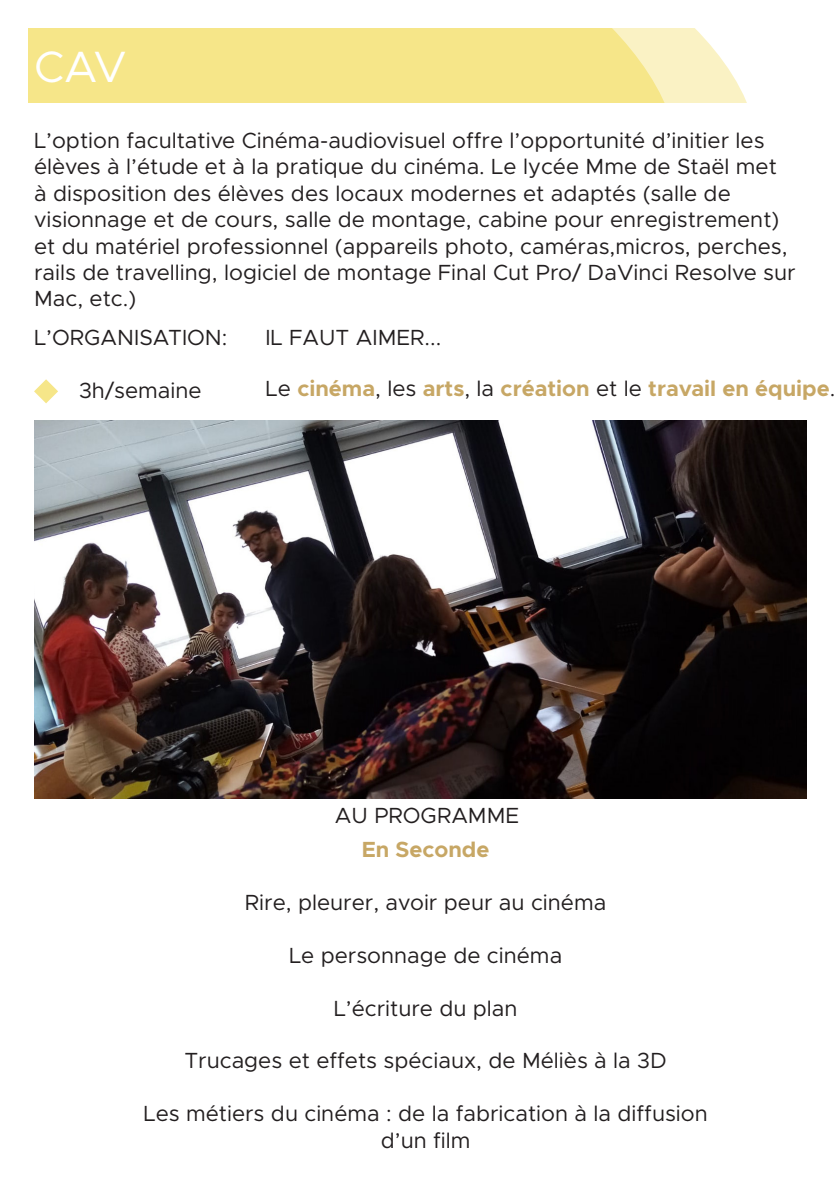
<style>
.page{position:relative;width:840px;height:1191px;background:#fff}
.page>*{position:absolute;margin:0;border:0;box-sizing:border-box;transform-origin:0 0}
.Titre{font:44px "Metropolis";color:#fff}
.corps{font:22px/26.4px "Metropolis";color:#231f20}
.corps-2{font:700 22px "Metropolis";color:#c7a765}
.s1{font-weight:400;color:#231f20}
</style>
<div class="page">
<svg style="left:28px;top:28px;width:719px;height:74px;background:#f6e893"></svg>
<svg style="left:34px;top:379px;width:24px;height:24px"></svg>
<img style="left:34px;top:420px;width:772px;height:378px">
<p class="Titre" style="left:34px;top:39px;width:94px">CAV</p>
<p class="corps" style="left:34px;top:127px;width:731px">L’option facultative Cinéma-audiovisuel offre l’opportunité d’initier les</p>
<p class="corps" style="left:34px;top:153px;width:762px">élèves à l’étude et à la pratique du cinéma. Le lycée Mme de Staël met<br>à disposition des élèves des locaux modernes et adaptés (salle de visionnage et de cours, salle de montage, cabine pour enregistrement) et du matériel professionnel (appareils photo, caméras,micros, perches, rails de travelling, logiciel de montage Final Cut Pro/ DaVinci Resolve sur Mac, etc.)</p>
<p class="corps" style="left:34px;top:325px;width:195px">L’ORGANISATION:</p>
<p class="corps" style="left:79px;top:377px;width:124px">3h/semaine</p>
<p class="corps" style="left:265px;top:325px;width:177px">IL FAUT AIMER...</p>
<p class="corps-2" style="left:265px;top:374px;width:571px"><span class="s1">Le</span> cinéma<span class="s1">, les</span> arts<span class="s1">, la</span> création <span class="s1">et le</span> travail en équipe<span class="s1">.</span></p>
<p class="corps" style="left:335px;top:802px;width:186px">AU PROGRAMME</p>
<p class="corps-2" style="left:361px;top:835px;width:129px">En Seconde</p>
<p class="corps" style="left:245px;top:889px;width:362px">Rire, pleurer, avoir peur au cinéma</p>
<p class="corps" style="left:289px;top:942px;width:274px">Le personnage de cinéma</p>
<p class="corps" style="left:333px;top:994px;width:185px">L’écriture du plan</p>
<p class="corps" style="left:184px;top:1047px;width:484px">Trucages et effets spéciaux, de Méliès à la 3D</p>
<p class="corps" style="left:143px;top:1100px;width:565px">Les métiers du cinéma : de la fabrication à la diffusion</p>
<p class="corps" style="left:380px;top:1126px;width:91px">d’un film</p>
</div>
